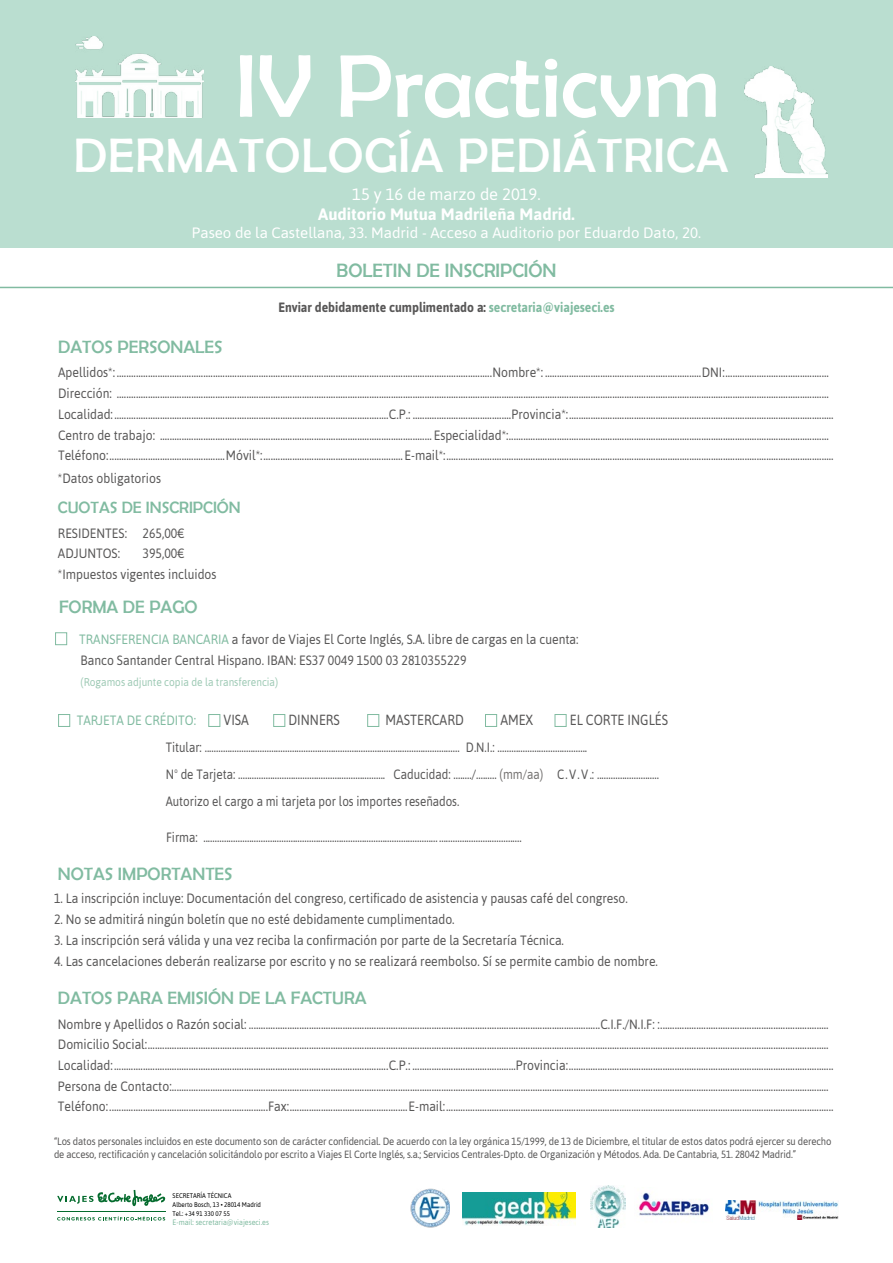
<style>
.page{position:relative;width:893px;height:1263px;background:#fff}
.page>*{position:absolute;margin:0;border:0;box-sizing:border-box;transform-origin:0 0}
.t1{font:90.15px "Berlin Sans FB";color:#fff}
.t2{font:48.6px "Berlin Sans FB";letter-spacing:.02em;color:#fff}
.t3{font:19.5px "Berlin Sans FB";color:#81bba1}
.t4{font:18px "Berlin Sans FB";color:#81bba1}
.t5{font:700 16.5px "Asap";color:#fff}
.t6{font:16.5px "Berlin Sans FB";color:#81bba1}
.t7{font:16.5px "Asap";color:#fff}
.t8{font:15px "Asap";color:#fff}
.t9{font:14.7px "Asap";color:#585757;scale:.86 1}
.t10{font:13.5px/20.7px "Asap";color:#585757;scale:.9 1}
.t11{font:13.5px/27px "Asap";color:#585757;scale:.86 1}
.t12{font:700 13.5px "Asap";color:#585757;scale:.9 1}
.t13{font:13.5px "Asap";color:#81bba1;scale:.9 1}
.t14{font:11.25px "Asap";color:#9dc9b4;scale:.9 1}
.t15{font:10.5px/12.6px "Asap";letter-spacing:-.01em;color:#585757;scale:.9 1}
.t16{font:7.8px "Asap";color:#81bba1;scale:.9 1}
.t17{font:6.75px/9px "Asap";color:#000;scale:.9 1}
.s1{color:#81bba1}
.s2{color:#747271}
</style>
<div class="page">
<div style="left:0;top:0;width:893px;height:247px;background:#baded0"></div>
<div style="left:55px;top:632px;width:12px;height:13px;border:1px solid #81bba1"></div>
<div style="left:58px;top:714px;width:12px;height:13px;border:1px solid #81bba1"></div>
<div style="left:208px;top:714px;width:12px;height:13px;border:1px solid #81bba1"></div>
<div style="left:273px;top:714px;width:12px;height:13px;border:1px solid #81bba1"></div>
<div style="left:367px;top:714px;width:12px;height:13px;border:1px solid #81bba1"></div>
<div style="left:485px;top:714px;width:12px;height:13px;border:1px solid #81bba1"></div>
<div style="left:555px;top:714px;width:12px;height:13px;border:1px solid #81bba1"></div>
<svg style="left:57px;top:1190px;width:109px;height:17px"></svg>
<hr style="left:57px;top:1211px;width:108px;height:1px;background:#046b2d">
<svg style="left:57px;top:1216px;width:108px;height:4px"></svg>
<img style="left:75px;top:36px;width:128px;height:82px">
<img style="left:745px;top:67px;width:82px;height:111px">
<hr style="left:0;top:287px;width:893px;height:1px;background:#81bba1">
<img style="left:411px;top:1188px;width:39px;height:40px">
<img style="left:463px;top:1193px;width:113px;height:32px">
<img style="left:725px;top:1200px;width:114px;height:19px">
<img style="left:638px;top:1192px;width:71px;height:24px">
<img style="left:590px;top:1186px;width:35px;height:41px">
<h1 class="t1" style="left:235px;top:36px;width:486px">IV Practicvm</h1>
<h2 class="t2" style="left:74px;top:129px;width:656px">DERMATOLOGÍA PEDIÁTRICA</h2>
<p class="t7" style="left:352px;top:185px;width:190px">15 y 16 de marzo de 2019.</p>
<p class="t5" style="left:318px;top:205px;width:258px">Auditorio Mutua Madrileña Madrid.</p>
<p class="t8" style="left:192px;top:224px;width:511px">Paseo de la Castellana, 33. Madrid - Acceso a Auditorio por Eduardo Dato, 20.</p>
<h3 class="t3" style="left:336px;top:260px;width:222px">BOLETIN DE INSCRIPCIÓN</h3>
<p class="t12" style="left:278px;top:300px;width:375px">Enviar debidamente cumplimentado a: <span class="s1">secretaria@viajeseci.es</span></p>
<h3 class="t4" style="left:58px;top:337px;width:166px">DATOS PERSONALES</h3>
<p class="t10" style="left:58px;top:362px;width:863px">Apellidos*: ............................................................................................................................................................Nombre*: .................................................................DNI:...........................................<br>Dirección: ........................................................................................................................................................................................................................................................................................................<br>Localidad:..................................................................................................................C.P.: .........................................Provincia*:..............................................................................................................<br>Centro de trabajo: ................................................................................................................. Especialidad*:.....................................................................................................................................<br>Teléfono:................................................Móvil*:..........................................................E-mail*:.................................................................................................................................................................</p>
<p class="t10" style="left:58px;top:467px;width:116px">*Datos obligatorios</p>
<p class="t6" style="left:58px;top:498px;width:184px">CUOTAS DE INSCRIPCIÓN</p>
<p class="t10" style="left:58px;top:522px;width:142px">RESIDENTES: 265,00€<br>ADJUNTOS:</p>
<p class="t10" style="left:58px;top:543px;width:178px;text-indent:85px">395,00€ *Impuestos vigentes incluidos</p>
<h3 class="t4" style="left:59px;top:596px;width:140px">FORMA DE PAGO</h3>
<p class="t10" style="left:79px;top:628px;width:556px"><span class="s1">TRANSFERENCIA BANCARIA</span> a favor de Viajes El Corte Inglés, S.A. libre de cargas en la cuenta:<br>Banco Santander Central Hispano. IBAN: ES37 0049 1500 03 2810355229</p>
<p class="t14" style="left:81px;top:675px;width:221px">(Rogamos adjunte copia de la transferencia)</p>
<p class="t13" style="left:77px;top:713px;width:134px">TARJETA DE CRÉDITO:</p>
<p class="t9" style="left:224px;top:712px;width:31px">VISA</p>
<p class="t9" style="left:289px;top:712px;width:61px">DINNERS</p>
<p class="t9" style="left:386px;top:712px;width:93px">MASTERCARD</p>
<p class="t9" style="left:500px;top:712px;width:40px">AMEX</p>
<p class="t9" style="left:570px;top:712px;width:116px">EL CORTE INGLÉS</p>
<p class="t11" style="left:166px;top:734px;width:575px">Titular: ............................................................................................................... D.N.I.: .......................................<br>Nº de Tarjeta: ................................................................ Caducidad: ......../......... <span class="s2">(mm/aa)</span> C.V.V.: ...........................<br>Autorizo el cargo a mi tarjeta por los importes reseñados.</p>
<p class="t11" style="left:166px;top:823px;width:415px">Firma: ..........................................................................................................................................</p>
<h3 class="t4" style="left:58px;top:864px;width:176px">NOTAS IMPORTANTES</h3>
<p class="t10" style="left:54px;top:887px;width:639px">1. La inscripción incluye: Documentación del congreso, certificado de asistencia y pausas café del congreso.</p>
<p class="t10" style="left:54px;top:908px;width:447px">2. No se admitirá ningún boletín que no esté debidamente cumplimentado.</p>
<p class="t10" style="left:54px;top:929px;width:568px">3. La inscripción será válida y una vez reciba la confirmación por parte de la Secretaría Técnica.</p>
<p class="t10" style="left:54px;top:950px;width:673px">4. Las cancelaciones deberán realizarse por escrito y no se realizará reembolso. Sí se permite cambio de nombre.</p>
<h3 class="t4" style="left:58px;top:988px;width:310px">DATOS PARA EMISIÓN DE LA FACTURA</h3>
<p class="t10" style="left:58px;top:1013px;width:863px">Nombre y Apellidos o Razón social: ..................................................................................................................................................C.I.F./N.I.F: :......................................................................<br>Domicilio Social:...........................................................................................................................................................................................................................................................................................<br>Localidad:..................................................................................................................C.P.: ...........................................Provincia:..............................................................................................................<br>Persona de Contacto:.................................................................................................................................................................................................................................................................................<br>Teléfono:..................................................................Fax:.................................................E-mail:.................................................................................................................................................................</p>
<p class="t15" style="left:54px;top:1135px;width:865px">“Los datos personales incluidos en este documento son de carácter confidencial. De acuerdo con la ley orgánica 15/1999, de 13 de Diciembre, el titular de estos datos podrá ejercer su derecho de acceso, rectificación y cancelación solicitándolo por escrito a Viajes El Corte Inglés, s.a.; Servicios Centrales-Dpto. de Organización y Métodos. Ada. De Cantabria, 51. 28042 Madrid.”</p>
<p class="t17" style="left:173px;top:1191px;width:100px">SECRETARÍA TÉCNICA<br>Alberto Bosch, 13 • 28014 Madrid<br>Tel.: +34 91 330 07 55</p>
<p class="t16" style="left:173px;top:1218px;width:109px">E-mail: secretaria@viajeseci.es</p>
</div>
